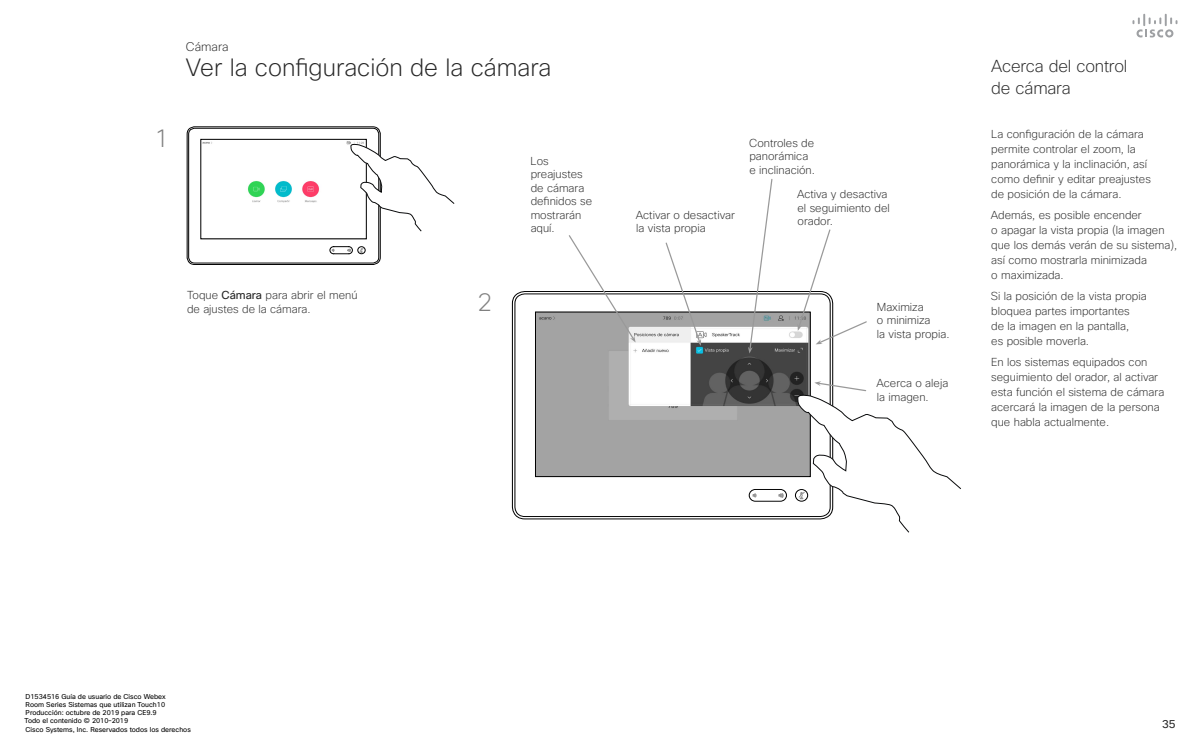
<style>
.page{position:relative;width:1200px;height:750px;background:#fff}
.page>*{position:absolute;margin:0;border:0;box-sizing:border-box;transform-origin:0 0}
.t1{font:200 25px "Cisco Sans";color:#808080}
.t2{font:200 24.31px "Cisco Sans";color:#262626}
.t3{font:200 16.88px/22.5px "Cisco Sans";letter-spacing:-.01em;color:#262626}
.t4{font:200 12.19px "Cisco Sans";letter-spacing:.005em;color:#262626}
.t5{font:200 11.25px/15px "Cisco Sans";color:#262626}
.t6{font:11.25px "Cisco Sans";color:#262626}
.t7{font:6.88px/8.2px "Cisco Sans";color:#000}
.s1{font-weight:400}
</style>
<div class="page">
<svg style="left:1132px;top:14px;width:46px;height:24px"></svg>
<div style="left:187px;top:127px;width:193px;height:138px;border:1px solid #000;border-radius:7px"></div>
<div style="left:189px;top:128px;width:190px;height:135px;border:1px solid #000;border-radius:6px"></div>
<div style="left:358px;top:247px;width:7px;height:7px;border:1px solid #000;border-radius:50%"></div>
<svg style="left:359px;top:248px;width:5px;height:4px"></svg>
<svg style="left:330px;top:247px;width:23px;height:7px"></svg>
<img style="left:203px;top:141px;width:161px;height:62px">
<div style="left:201px;top:139px;width:165px;height:100px;border:1px solid #000"></div>
<div style="left:795px;top:489px;width:13px;height:12px;border:1px solid #000;border-radius:50%"></div>
<svg style="left:749px;top:489px;width:38px;height:12px"></svg>
<img style="left:537px;top:314px;width:271px;height:161px">
<div style="left:535px;top:312px;width:275px;height:165px;border:1px solid #000"></div>
<svg style="left:350px;top:144px;width:105px;height:87px"></svg>
<svg style="left:568px;top:235px;width:68px;height:107px"></svg>
<svg style="left:748px;top:179px;width:25px;height:175px"></svg>
<svg style="left:798px;top:229px;width:69px;height:115px"></svg>
<svg style="left:665px;top:242px;width:36px;height:104px"></svg>
<svg style="left:797px;top:381px;width:164px;height:152px"></svg>
<h1 class="t1" style="left:154px;top:123px;width:17px">1</h1>
<p class="t4" style="left:186px;top:39px;width:44px">Cámara</p>
<h2 class="t2" style="left:186px;top:52px;width:367px">Ver la configuración de la cámara</h2>
<p class="t5" style="left:187px;top:288px;width:172px;line-height:13.5px">Toque <span class="s1">Cámara</span> para abrir el menú de ajustes de la cámara.</p>
<h1 class="t1" style="left:478px;top:286px;width:16px">2</h1>
<p class="t5" style="left:531px;top:154px;width:63px;line-height:13.5px">Los preajustes de cámara definidos se mostrarán aquí.</p>
<p class="t5" style="left:636px;top:208px;width:100px;line-height:13.5px">Activar o desactivar la vista propia</p>
<p class="t5" style="left:749px;top:136px;width:67px;line-height:13.5px">Controles de panorámica e inclinación.</p>
<p class="t5" style="left:797px;top:187px;width:94px;line-height:13.5px">Activa y desactiva el seguimiento del orador.</p>
<p class="t5" style="left:877px;top:300px;width:74px;line-height:13.5px">Maximiza<br>o minimiza<br>la vista propia.</p>
<p class="t5" style="left:877px;top:376px;width:73px;line-height:13.5px">Acerca o aleja la imagen.</p>
<h3 class="t3" style="left:991px;top:55px;width:138px">Acerca del control de cámara</h3>
<p class="t5" style="left:991px;top:126px;width:161px">La configuración de la cámara permite controlar el zoom, la panorámica y la inclinación, así como definir y editar preajustes de posición de la cámara.</p>
<p class="t5" style="left:991px;top:207px;width:188px">Además, es posible encender<br>o apagar la vista propia (la imagen que los demás verán de su sistema), así como mostrarla minimizada<br>o maximizada.</p>
<p class="t5" style="left:991px;top:289px;width:157px">Si la posición de la vista propia bloquea partes importantes<br>de la imagen en la pantalla,<br>es posible moverla.</p>
<p class="t5" style="left:991px;top:355px;width:175px">En los sistemas equipados con seguimiento del orador, al activar esta función el sistema de cámara acercará la imagen de la persona que habla actualmente.</p>
<p class="t7" style="left:24px;top:692px;width:168px">D1534516 Guía de usuario de Cisco Webex<br>Room Series Sistemas que utilizan Touch10<br>Producción: octubre de 2019 para CE9.9<br>Todo el contenido © 2010–2019<br>Cisco Systems, Inc. Reservados todos los derechos</p>
<p class="t6" style="left:1162px;top:716px;width:15px">35</p>
</div>
